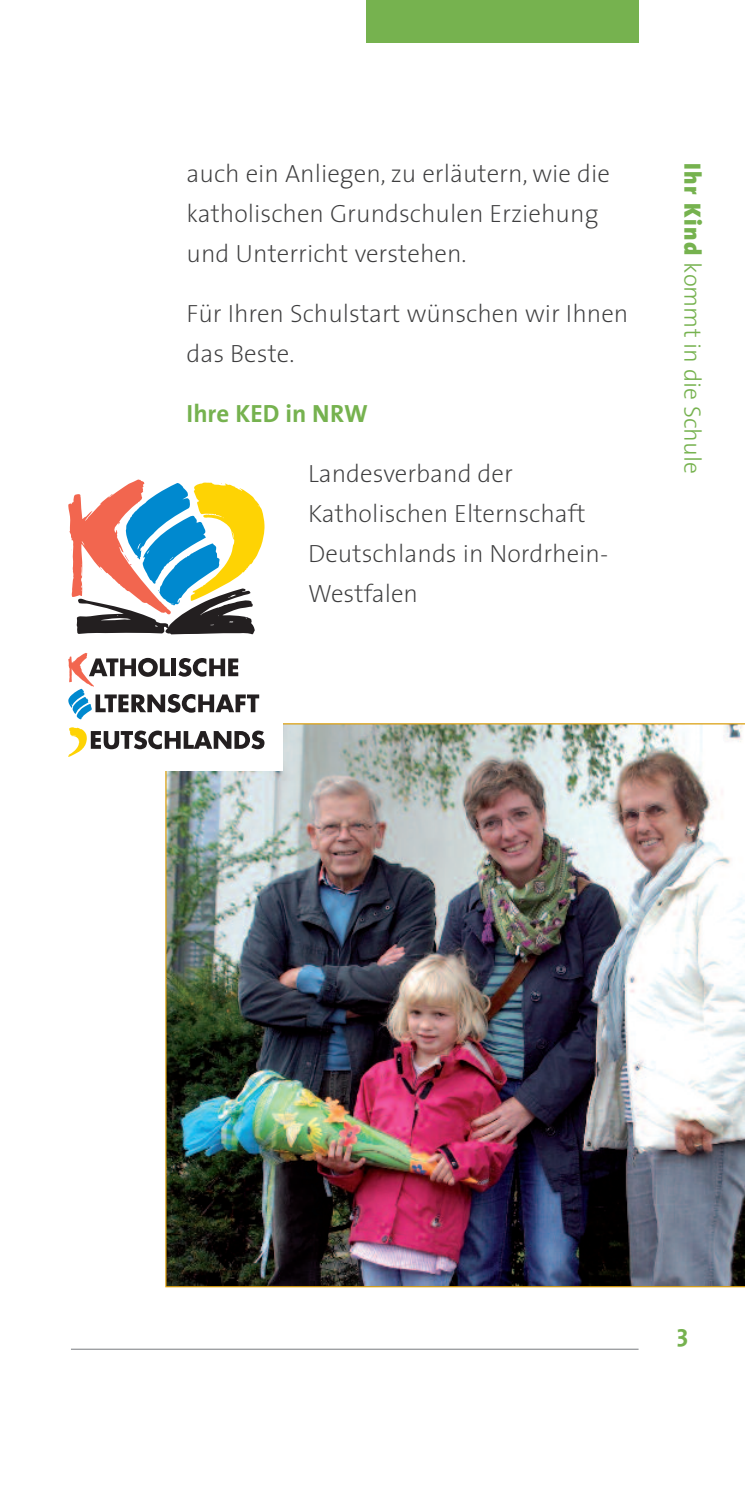
<style>
.page{position:relative;width:745px;height:1489px;background:#fff}
.page>*{position:absolute;margin:0;border:0;box-sizing:border-box;transform-origin:0 0}
.t1{font:200 25px/40px "The Sans";color:#3e3e3f}
.t2{font:700 25px "The Sans";color:#76b24f}
.t3{font:300 23.75px "The Sans";color:#76b24f}
.s1{font-weight:900}
</style>
<div class="page">
<hr style="left:71px;top:1348px;width:567px;height:1px;background:#939598">
<div style="left:366px;top:0;width:272px;height:43px;background:#76b24f"></div>
<img style="left:165px;top:723px;width:579px;height:564px">
<div style="left:50px;top:465px;width:233px;height:306px;background:#fff"></div>
<svg style="left:68px;top:479px;width:196px;height:155px"></svg>
<svg style="left:68px;top:653px;width:191px;height:66px"></svg>
<svg style="left:68px;top:727px;width:196px;height:30px"></svg>
<p class="t1" style="left:186px;top:156px;width:424px">auch ein Anliegen, zu erläutern, wie die katholischen Grundschulen Erziehung und Unterricht verstehen.</p>
<p class="t1" style="left:186px;top:296px;width:443px">Für Ihren Schulstart wünschen wir Ihnen das Beste.</p>
<p class="t2" style="left:186px;top:403px;width:183px">Ihre KED in NRW</p>
<p class="t1" style="left:308px;top:456px;width:301px">Landesverband der<br>Katholischen Elternschaft<br>Deutschlands in Nordrhein-<br>Westfalen</p>
<p class="t3" style="left:701px;top:163px;width:312px;rotate:90deg"><span class="s1">Ihr Kind</span> kommt in die Schule</p>
<p class="t2" style="left:676px;top:1323px;width:13px">3</p>
</div>
